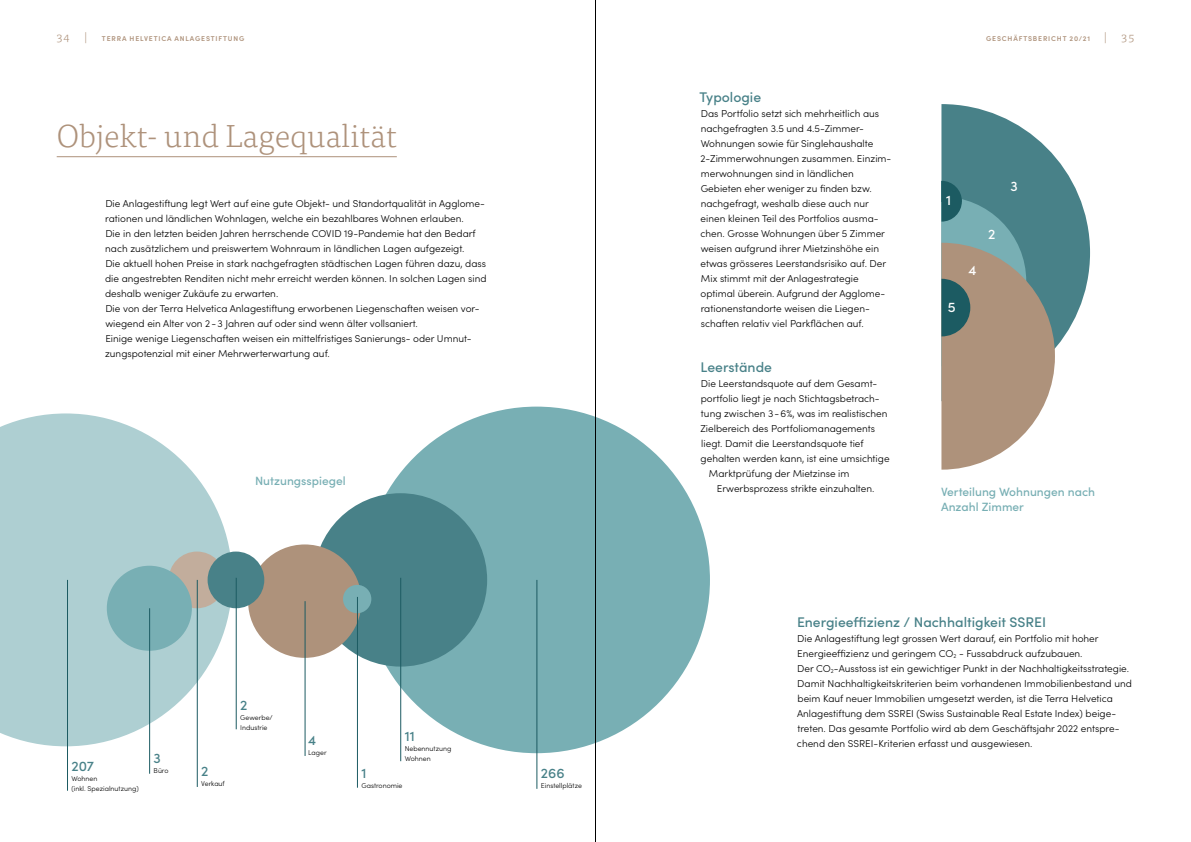
<style>
.page{position:relative;width:1191px;height:842px;background:#fff}
.page>*{position:absolute;margin:0;border:0;box-sizing:border-box;transform-origin:0 0}
.t1{font:300 32px "Tisa Pro";color:#ae927b}
.t2{font:500 14px "Sofia Pro";color:#488188}
.t3{font:500 14px "Sofia Pro";color:#fff}
.t4{font:500 12px/15px "Sofia Pro";color:#78afb4}
.t5{font:300 10px/15px "Sofia Pro";color:#000}
.t6{font:300 7px/10px "Sofia Pro";color:#000}
.t7{font:600 7px "Sofia Pro";letter-spacing:.12em;color:#ae927b}
.s1{font-family:"Tisa Pro";font-weight:300;font-size:12px}
</style>
<div class="page">
<div style="left:363px;top:407px;width:347px;height:346px;background:#78afb4;border-radius:50%"></div>
<svg style="left:0;top:413px;width:231px;height:333px;fill:#aecfd2"></svg>
<div style="left:314px;top:493px;width:173px;height:174px;background:#488188;border-radius:50%"></div>
<div style="left:169px;top:551px;width:56px;height:57px;background:#c2ad9c;border-radius:50%"></div>
<div style="left:107px;top:566px;width:85px;height:85px;background:#78afb4;border-radius:50%"></div>
<hr style="left:67px;top:580px;width:1px;height:211px;background:#1c5b62">
<hr style="left:197px;top:580px;width:1px;height:207px;background:#1c5b62">
<hr style="left:536px;top:580px;width:1px;height:209px;background:#1c5b62">
<hr style="left:149px;top:608px;width:1px;height:166px;background:#1c5b62">
<hr style="left:400px;top:578px;width:1px;height:183px;background:#1c5b62">
<div style="left:248px;top:544px;width:113px;height:114px;background:#ae927b;border-radius:50%"></div>
<hr style="left:305px;top:601px;width:1px;height:155px;background:#1c5b62">
<div style="left:208px;top:551px;width:56px;height:57px;background:#488188;border-radius:50%"></div>
<hr style="left:236px;top:578px;width:1px;height:151px;background:#1c5b62">
<div style="left:343px;top:585px;width:28px;height:28px;background:#78afb4;border-radius:50%"></div>
<hr style="left:357px;top:597px;width:1px;height:191px;background:#1c5b62">
<svg style="left:941px;top:104px;width:149px;height:244px;fill:#488188"></svg>
<svg style="left:941px;top:181px;width:114px;height:289px;background:#94978c"></svg>
<hr style="left:57px;top:156px;width:340px;height:1px;background:#ae927b">
<hr style="left:595px;top:0;width:1px;height:842px;background:#000">
<p class="t7" style="left:57px;top:33px;width:189px"><span class="s1">34 |</span> TERRA HELVETICA ANLAGESTIFTUNG</p>
<p class="t7" style="left:986px;top:33px;width:150px">GESCHÄFTSBERICHT 20/21 <span class="s1">| 35</span></p>
<h1 class="t1" style="left:57px;top:113px;width:341px">Objekt- und Lagequalität</h1>
<p class="t5" style="left:105px;top:195px;width:383px">Die Anlagestiftung legt Wert auf eine gute Objekt- und Standortqualität in Agglome&shy;rationen und ländlichen Wohnlagen, welche ein bezahlbares Wohnen erlauben.<br>Die in den letzten beiden Jahren herrschende COVID 19-Pandemie hat den Bedarf nach zusätzlichem und preiswertem Wohnraum in ländlichen Lagen aufgezeigt.<br>Die aktuell hohen Preise in stark nachgefragten städtischen Lagen führen dazu, dass die angestrebten Renditen nicht mehr erreicht werden können. In solchen Lagen sind deshalb weniger Zukäufe zu erwarten.<br>Die von der Terra Helvetica Anlagestiftung erworbenen Liegenschaften weisen vor&shy;wiegend ein Alter von 2-3 Jahren auf oder sind wenn älter vollsaniert.<br>Einige wenige Liegenschaften weisen ein mittelfristiges Sanierungs- oder Umnut&shy;zungspotenzial mit einer Mehrwerterwartung auf.</p>
<p class="t4" style="left:255px;top:473px;width:92px">Nutzungsspiegel</p>
<h2 class="t2" style="left:71px;top:755px;width:24px">207</h2>
<p class="t6" style="left:71px;top:773px;width:69px">Wohnen<br>(inkl. Spezialnutzung)</p>
<h2 class="t2" style="left:154px;top:747px;width:9px">3</h2>
<p class="t6" style="left:154px;top:765px;width:16px">Büro</p>
<h2 class="t2" style="left:201px;top:760px;width:9px">2</h2>
<p class="t6" style="left:201px;top:778px;width:25px">Verkauf</p>
<h2 class="t2" style="left:240px;top:695px;width:9px">2</h2>
<p class="t6" style="left:240px;top:712px;width:34px">Gewerbe/<br>Industrie</p>
<h2 class="t2" style="left:308px;top:730px;width:10px">4</h2>
<p class="t6" style="left:308px;top:747px;width:20px">Lager</p>
<h2 class="t2" style="left:405px;top:725px;width:12px">11</h2>
<p class="t6" style="left:405px;top:743px;width:48px">Nebennutzung<br>Wohnen</p>
<h2 class="t2" style="left:361px;top:763px;width:7px">1</h2>
<p class="t6" style="left:361px;top:780px;width:43px">Gastronomie</p>
<h2 class="t2" style="left:541px;top:763px;width:25px">266</h2>
<p class="t6" style="left:541px;top:780px;width:43px">Einstellplätze</p>
<h2 class="t2" style="left:699px;top:86px;width:63px">Typologie</h2>
<p class="t5" style="left:700px;top:105px;width:192px">Das Portfolio setzt sich mehrheitlich aus nachgefragten 3.5 und 4.5-Zimmer-Wohnungen sowie für Singlehaushalte 2-Zimmerwohnungen zusammen. Einzim&shy;merwohnungen sind in ländlichen Gebieten eher weniger zu finden bzw. nachgefragt, weshalb diese auch nur einen kleinen Teil des Portfolios ausma&shy;chen. Grosse Wohnungen über 5 Zimmer weisen aufgrund ihrer Mietzinshöhe ein etwas grösseres Leerstandsrisiko auf. Der Mix stimmt mit der Anlagestrategie optimal überein. Aufgrund der Agglome&shy;rationenstandorte weisen die Liegen&shy;schaften relativ viel Parkflächen auf.</p>
<h2 class="t2" style="left:700px;top:356px;width:73px">Leerstände</h2>
<p class="t5" style="left:701px;top:375px;width:178px">Die Leerstandsquote auf dem Gesamt-</p>
<p class="t5" style="left:701px;top:390px;width:180px">portfolio liegt je nach Stichtagsbetrach-</p>
<p class="t5" style="left:701px;top:405px;width:188px">tung zwischen 3-6%, was im realistischen</p>
<p class="t5" style="left:700px;top:420px;width:176px">Zielbereich des Portfoliomanagements</p>
<p class="t5" style="left:701px;top:435px;width:164px">liegt. Damit die Leerstandsquote tief</p>
<p class="t5" style="left:700px;top:450px;width:191px">gehalten werden kann, ist eine umsichtige</p>
<p class="t5" style="left:709px;top:465px;width:142px">Marktprüfung der Mietzinse im</p>
<p class="t5" style="left:717px;top:480px;width:159px">Erwerbsprozess strikte einzuhalten.</p>
<h2 class="t3" style="left:946px;top:190px;width:7px">1</h2>
<h2 class="t3" style="left:947px;top:297px;width:9px">5</h2>
<h2 class="t3" style="left:968px;top:260px;width:10px">4</h2>
<h2 class="t3" style="left:988px;top:224px;width:9px">2</h2>
<h2 class="t3" style="left:1010px;top:176px;width:9px">3</h2>
<p class="t4" style="left:941px;top:484px;width:155px">Verteilung Wohnungen nach<br>Anzahl Zimmer</p>
<h2 class="t2" style="left:797px;top:611px;width:251px">Energieeffizienz / Nachhaltigkeit SSREI</h2>
<p class="t5" style="left:797px;top:630px;width:336px">Die Anlagestiftung legt grossen Wert darauf, ein Portfolio mit hoher Energieeffizienz und geringem CO<sub>2</sub> - Fussabdruck aufzubauen.<br>Der CO<sub>2</sub>-Ausstoss ist ein gewichtiger Punkt in der Nachhaltigkeitsstrategie.<br>Damit Nachhaltigkeitskriterien beim vorhandenen Immobilienbestand und beim Kauf neuer Immobilien umgesetzt werden, ist die Terra Helvetica Anlagestiftung dem SSREI (Swiss Sustainable Real Estate Index) beige&shy;treten. Das gesamte Portfolio wird ab dem Geschäftsjahr 2022 entspre&shy;chend den SSREI-Kriterien erfasst und ausgewiesen.</p>
</div>
